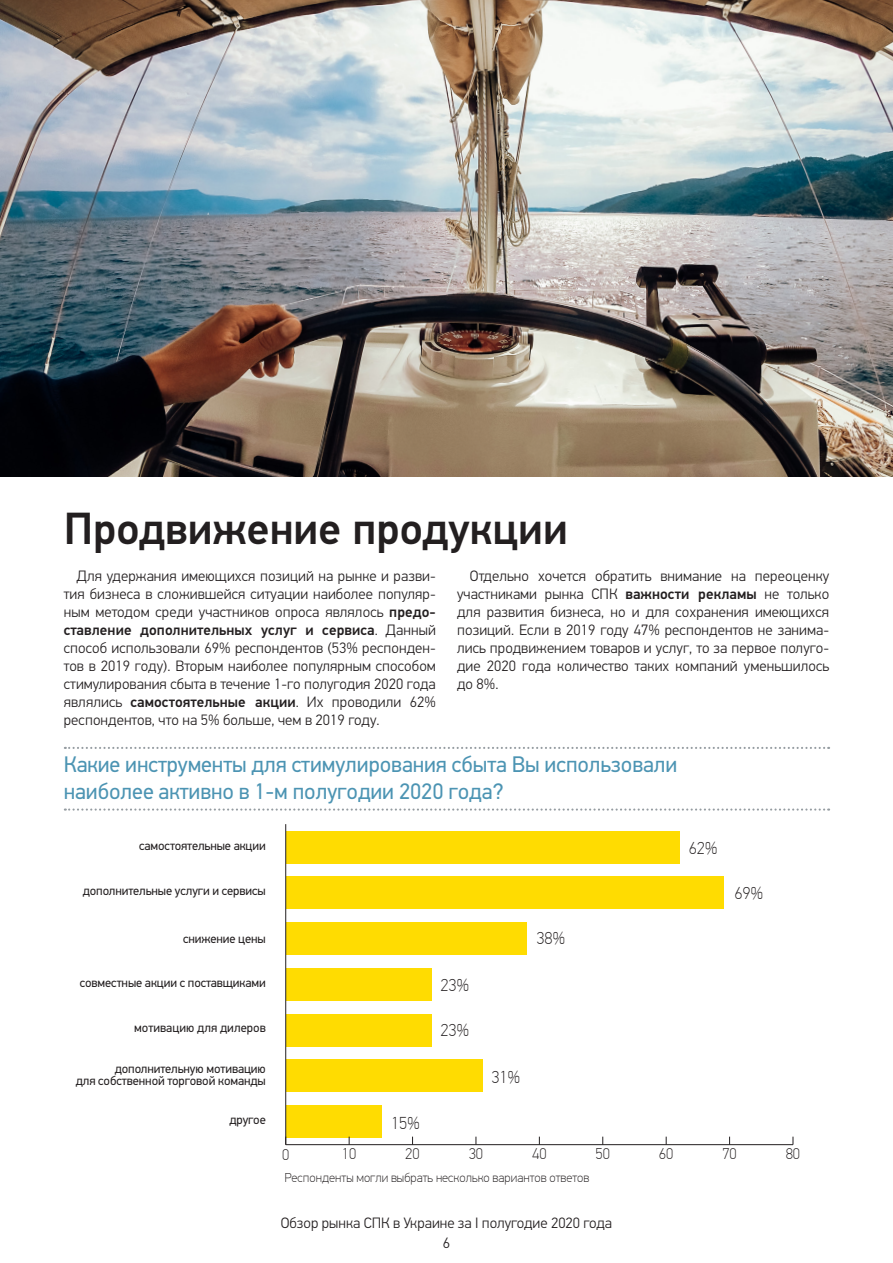
<style>
.page{position:relative;width:893px;height:1263px;background:#fff}
.page>*{position:absolute;margin:0;border:0;box-sizing:border-box;transform-origin:0 0}
.t1{font:500 45px "PF Din Text Pro";color:#231f20}
.t2{font:22.5px/27px "PF Din Text Pro";letter-spacing:-.005em;color:#4c94b3}
.t3{font:100 17.25px "PF Din Text Pro";color:#231f20}
.t4{font:100 15.45px "PF Din Text Pro";color:#231f20}
.t5{font:300 15px/18px "PF Din Text Pro";letter-spacing:.005em;color:#231f20;text-align:justify}
.t6{font:12.75px/12px "PF Din Text Pro";letter-spacing:-.01em;color:#231f20;text-align:right}
.t7{font:100 12.75px "PF Din Text Pro";color:#231f20}
.s1{font-weight:500}
</style>
<div class="page">
<img style="left:0;top:0;width:893px;height:476px">
<svg style="left:65px;top:747px;width:764px;height:2px"></svg>
<svg style="left:65px;top:808px;width:764px;height:3px"></svg>
<div style="left:286px;top:1059px;width:197px;height:33px;background:#ffdc01"></div>
<div style="left:286px;top:1105px;width:95px;height:33px;background:#ffdc01"></div>
<div style="left:286px;top:830px;width:393px;height:33px;background:#ffdc01"></div>
<div style="left:286px;top:876px;width:437px;height:33px;background:#ffdc01"></div>
<div style="left:286px;top:922px;width:241px;height:33px;background:#ffdc01"></div>
<div style="left:286px;top:968px;width:146px;height:33px;background:#ffdc01"></div>
<div style="left:286px;top:1014px;width:146px;height:33px;background:#ffdc01"></div>
<hr style="left:286px;top:1144px;width:507px;height:1px;background:#231f20">
<hr style="left:285px;top:824px;width:1px;height:321px;background:#231f20">
<p class="t1" style="left:64px;top:501px;width:505px">Продвижение продукции</p>
<p class="t5" style="left:64px;top:567px;width:374px;text-indent:13px">Для удержания имеющихся позиций на рынке и разви&shy;тия бизнеса в сложившейся ситуации наиболее популяр&shy;ным методом среди участников опроса являлось <span class="s1">предо&shy;ставление дополнительных услуг и сервиса</span>. Данный способ использовали 69% респондентов (53% респонден&shy;тов в 2019 году). Вторым наиболее популярным способом стимулирования сбыта в течение 1-го полугодия 2020 года являлись <span class="s1">самостоятельные акции</span>. Их проводили 62% респондентов, что на 5% больше, чем в 2019 году.</p>
<p class="t5" style="left:457px;top:567px;width:374px;text-indent:13px">Отдельно хочется обратить внимание на переоценку участниками рынка СПК <span class="s1">важности рекламы</span> не только для развития бизнеса, но и для сохранения имеющихся позиций. Если в 2019 году 47% респондентов не занима&shy;лись продвижением товаров и услуг, то за первое полуго&shy;дие 2020 года количество таких компаний уменьшилось до 8%.</p>
<p class="t2" style="left:64px;top:751px;width:615px">Какие инструменты для стимулирования сбыта Вы использовали наиболее активно в 1-м полугодии 2020 года?</p>
<p class="t6" style="left:139px;top:840px;width:128px">самостоятельные акции</p>
<p class="t6" style="left:83px;top:884px;width:185px">дополнительные услуги и сервисы</p>
<p class="t6" style="left:183px;top:932px;width:84px">снижение цены</p>
<p class="t6" style="left:80px;top:977px;width:188px">совместные акции с поставщиками</p>
<p class="t6" style="left:134px;top:1022px;width:133px">мотивацию для дилеров</p>
<p class="t6" style="left:76px;top:1063px;width:192px">дополнительную мотивацию<br>для собственной торговой команды</p>
<p class="t6" style="left:230px;top:1113px;width:38px">другое</p>
<p class="t3" style="left:440px;top:975px;width:30px">23%</p>
<p class="t3" style="left:440px;top:1020px;width:30px">23%</p>
<p class="t3" style="left:391px;top:1113px;width:30px">15%</p>
<p class="t3" style="left:536px;top:929px;width:30px">38%</p>
<p class="t3" style="left:491px;top:1067px;width:30px">31%</p>
<p class="t3" style="left:689px;top:839px;width:30px">62%</p>
<p class="t3" style="left:734px;top:884px;width:30px">69%</p>
<p class="t4" style="left:282px;top:1146px;width:9px">0</p>
<p class="t4" style="left:342px;top:1145px;width:16px">10</p>
<p class="t4" style="left:405px;top:1145px;width:16px">20</p>
<p class="t4" style="left:469px;top:1145px;width:16px">30</p>
<p class="t4" style="left:532px;top:1145px;width:16px">40</p>
<p class="t4" style="left:595px;top:1145px;width:16px">50</p>
<p class="t4" style="left:659px;top:1145px;width:16px">60</p>
<p class="t4" style="left:722px;top:1145px;width:16px">70</p>
<p class="t4" style="left:786px;top:1145px;width:16px">80</p>
<p class="t7" style="left:285px;top:1170px;width:306px">Респонденты могли выбрать несколько вариантов ответов</p>
<p class="t5" style="left:281px;top:1214px;width:333px">Обзор рынка СПК в Украине за I полугодие 2020 года</p>
<p class="t5" style="left:443px;top:1234px;width:9px">6</p>
</div>
